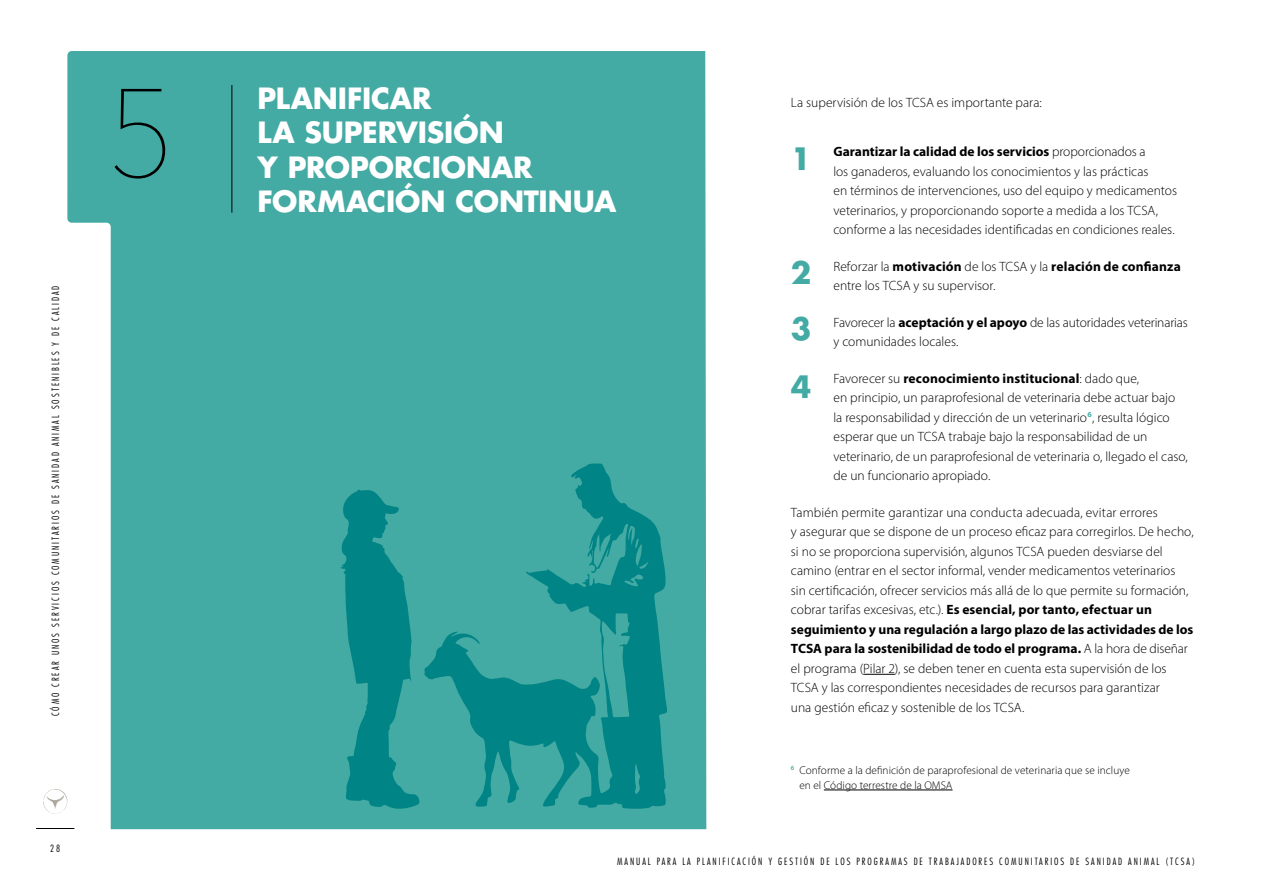
<style>
.page{position:relative;width:1263px;height:893px;background:#fff}
.page>*{position:absolute;margin:0;border:0;box-sizing:border-box;transform-origin:0 0}
.t1{font:200 124.5px "Avenir Next";color:#000}
.t2{font:700 30px/57px "Futura Std";color:#44aaa4;text-align:justify}
.t3{font:700 28.5px/34.5px "Futura Std";letter-spacing:-.005em;color:#fff}
.t4{font:300 13.5px/19.5px "Myriad Pro";color:#000}
.t5{font:300 11.25px/15px "Myriad Pro";letter-spacing:.005em;color:#000}
.t6{font:300 condensed 9.75px "Futura Std";letter-spacing:.2em;color:#000}
.s1{font-weight:700}
</style>
<div class="page">
<hr style="left:36px;top:828px;width:38px;height:1px;background:#000">
<svg style="left:43px;top:789px;width:24px;height:25px"></svg>
<hr style="left:863px;top:674px;width:32px;height:1px;background:#000">
<hr style="left:824px;top:790px;width:128px;height:1px;background:#000">
<svg style="left:67px;top:51px;width:639px;height:778px;background:#50afaa"></svg>
<hr style="left:232px;top:85px;width:1px;height:128px;background:#000">
<svg style="left:424px;top:463px;width:243px;height:346px;background:#2c9c99"></svg>
<svg style="left:340px;top:489px;width:79px;height:320px;background:#1c9391"></svg>
<p class="t6" style="left:50px;top:716px;width:432px;rotate:-90deg">CÓMO CREAR UNOS SERVICIOS COMUNITARIOS DE SANIDAD ANIMAL SOSTENIBLES Y DE CALIDAD</p>
<p class="t6" style="left:50px;top:843px;width:12px">28</p>
<h1 class="t1" style="left:106px;top:29px;width:71px">5</h1>
<h3 class="t3" style="left:258px;top:80px;width:360px">PLANIFICAR<br>LA SUPERVISIÓN<br>Y PROPORCIONAR<br>FORMACIÓN CONTINUA</h3>
<p class="t4" style="left:791px;top:93px;width:252px">La supervisión de los TCSA es importante para:</p>
<p class="t4" style="left:833px;top:142px;width:345px"><span class="s1">Garantizar la calidad de los servicios</span> proporcionados a<br>los ganaderos, evaluando los conocimientos y las prácticas<br>en términos de intervenciones, uso del equipo y medicamentos veterinarios, y proporcionando soporte a medida a los TCSA, conforme a las necesidades identificadas en condiciones reales.</p>
<p class="t4" style="left:833px;top:256px;width:349px">Reforzar la <span class="s1">motivación</span> de los TCSA y la <span class="s1">relación de confianza </span>entre los TCSA y su supervisor.</p>
<p class="t4" style="left:833px;top:312px;width:356px">Favorecer la <span class="s1">aceptación y el apoyo</span> de las autoridades veterinarias y comunidades locales.</p>
<p class="t4" style="left:833px;top:368px;width:356px">Favorecer su <span class="s1">reconocimiento institucional</span>: dado que,<br>en principio, un paraprofesional de veterinaria debe actuar bajo<br>la responsabilidad y dirección de un veterinario<sup>6</sup>, resulta lógico esperar que un TCSA trabaje bajo la responsabilidad de un veterinario, de un paraprofesional de veterinaria o, llegado el caso, de un funcionario apropiado.</p>
<p class="t4" style="left:791px;top:502px;width:404px">También permite garantizar una conducta adecuada, evitar errores<br>y asegurar que se dispone de un proceso eficaz para corregirlos. De hecho, si no se proporciona supervisión, algunos TCSA pueden desviarse del camino (entrar en el sector informal, vender medicamentos veterinarios sin certificación, ofrecer servicios más allá de lo que permite su formación, cobrar tarifas excesivas, etc.). <span class="s1">Es esencial, por tanto, efectuar un seguimiento y una regulación a largo plazo de las actividades de los TCSA para la sostenibilidad de todo el programa.</span> A la hora de diseñar el programa (Pilar 2), se deben tener en cuenta esta supervisión de los TCSA y las correspondientes necesidades de recursos para garantizar<br>una gestión eficaz y sostenible de los TCSA.</p>
<h2 class="t2" style="left:791px;top:130px;width:22px">1</h2>
<h2 class="t2" style="left:791px;top:244px;width:22px">2<br>3<br>4</h2>
<p class="t5" style="left:799px;top:762px;width:332px;text-indent:-8px"><sup>6</sup> Conforme a la definición de paraprofesional de veterinaria que se incluye en el Código terrestre de la OMSA</p>
<p class="t6" style="left:617px;top:856px;width:579px">MANUAL PARA LA PLANIFICACIÓN Y GESTIÓN DE LOS PROGRAMAS DE TRABAJADORES COMUNITARIOS DE SANIDAD ANIMAL (TCSA)</p>
</div>
